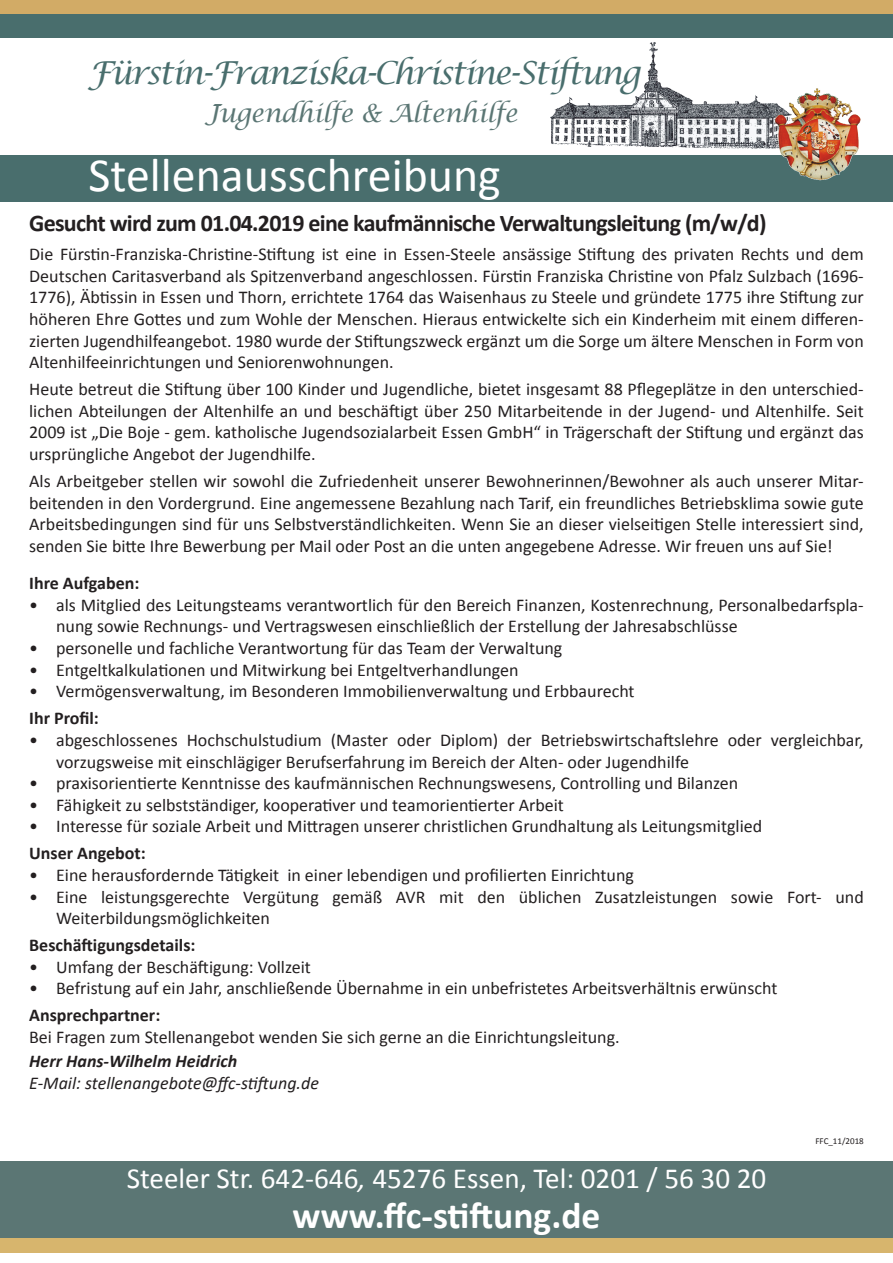
<style>
.page{position:relative;width:893px;height:1263px;background:#fff}
.page>*{position:absolute;margin:0;border:0;box-sizing:border-box;transform-origin:0 0}
.t1{font:47.85px "Calibri";color:#fff}
.t2{font:700 37.5px "Calibri";color:#fff}
.t3{font:italic 31.65px "Lucida Calligraphy";letter-spacing:-.06em;color:#496e6d}
.t4{font:29.1px "Calibri";color:#fff}
.t5{font:italic 25.05px "Lucida Calligraphy";letter-spacing:-.02em;color:#5b7674}
.t6{font:700 24px "Calibri";letter-spacing:-.03em;color:#231f20}
.t7{font:18px/21.6px "Calibri";color:#231f20;text-align:justify}
.t8{font:700 18px "Calibri";color:#231f20}
.t9{font:italic 18px "Calibri";color:#231f20}
.t10{font:italic 700 18px "Calibri";color:#231f20}
.t11{font:9px "Calibri";color:#231f20}
.s1{font-style:italic}
</style>
<div class="page">
<div style="left:0;top:1161px;width:893px;height:77px;background:#5b7674"></div>
<div style="left:0;top:1238px;width:893px;height:15px;background:#d7b56d"></div>
<div style="left:0;top:0;width:893px;height:15px;background:#d2ab66"></div>
<div style="left:0;top:155px;width:893px;height:46px;background:#496e6d"></div>
<img style="left:550px;top:42px;width:311px;height:139px">
<div style="left:0;top:15px;width:893px;height:23px;background:#496e6d"></div>
<p class="t3" style="left:88px;top:53px;width:554px">Fürstin-Franziska-Christine-Stiftung</p>
<p class="t5" style="left:206px;top:98px;width:313px">Jugendhilfe &amp; Altenhilfe</p>
<p class="t1" style="left:89px;top:146px;width:414px">Stellenausschreibung</p>
<p class="t6" style="left:29px;top:206px;width:739px">Gesucht wird zum 01.04.2019 eine kaufmännische Verwaltungsleitung (m/w/d)</p>
<p class="t7" style="left:29px;top:242px;width:836px">Die Fürstin-Franziska-Christine-Stiftung ist eine in Essen-Steele ansässige Stiftung des privaten Rechts und dem Deutschen Caritasverband als Spitzenverband angeschlossen. Fürstin Franziska Christine von Pfalz Sulzbach (1696- 1776), Äbtissin in Essen und Thorn, errichtete 1764 das Waisenhaus zu Steele und gründete 1775 ihre Stiftung zur höheren Ehre Gottes und zum Wohle der Menschen. Hieraus entwickelte sich ein Kinderheim mit einem differen&shy;zierten Jugendhilfeangebot. 1980 wurde der Stiftungszweck ergänzt um die Sorge um ältere Menschen in Form von Altenhilfeeinrichtungen und Seniorenwohnungen.</p>
<p class="t7" style="left:29px;top:377px;width:836px">Heute betreut die Stiftung über 100 Kinder und Jugendliche, bietet insgesamt 88 Pflegeplätze in den unterschied&shy;lichen Abteilungen der Altenhilfe an und beschäftigt über 250 Mitarbeitende in der Jugend- und Altenhilfe. Seit 2009 ist „Die Boje - gem. katholische Jugendsozialarbeit Essen GmbH“ in Trägerschaft der Stiftung und ergänzt das ursprüngliche Angebot der Jugendhilfe.</p>
<p class="t7" style="left:29px;top:469px;width:836px">Als Arbeitgeber stellen wir sowohl die Zufriedenheit unserer Bewohnerinnen/Bewohner als auch unserer Mitar&shy;beitenden in den Vordergrund. Eine angemessene Bezahlung nach Tarif, ein freundliches Betriebsklima sowie gute Arbeitsbedingungen sind für uns Selbstverständlichkeiten. Wenn Sie an dieser vielseitigen Stelle interessiert sind, senden Sie bitte Ihre Bewerbung per Mail oder Post an die unten angegebene Adresse. Wir freuen uns auf Sie!</p>
<p class="t8" style="left:29px;top:571px;width:112px">Ihre Aufgaben:</p>
<p class="t7" style="left:56px;top:593px;width:809px;text-indent:-27px">• als Mitglied des Leitungsteams verantwortlich für den Bereich Finanzen, Kostenrechnung, Personalbedarfspla&shy;nung sowie Rechnungs- und Vertragswesen einschließlich der Erstellung der Jahresabschlüsse</p>
<p class="t7" style="left:29px;top:636px;width:535px">• personelle und fachliche Verantwortung für das Team der Verwaltung</p>
<p class="t7" style="left:29px;top:658px;width:491px">• Entgeltkalkulationen und Mitwirkung bei Entgeltverhandlungen</p>
<p class="t7" style="left:29px;top:680px;width:607px">• Vermögensverwaltung, im Besonderen Immobilienverwaltung und Erbbaurecht</p>
<p class="t8" style="left:29px;top:706px;width:71px">Ihr Profil:</p>
<p class="t7" style="left:56px;top:728px;width:809px;text-indent:-27px">• abgeschlossenes Hochschulstudium (Master oder Diplom) der Betriebswirtschaftslehre oder vergleichbar, vorzugsweise mit einschlägiger Berufserfahrung im Bereich der Alten- oder Jugendhilfe</p>
<p class="t7" style="left:29px;top:771px;width:711px">• praxisorientierte Kenntnisse des kaufmännischen Rechnungswesens, Controlling und Bilanzen</p>
<p class="t7" style="left:29px;top:793px;width:536px">• Fähigkeit zu selbstständiger, kooperativer und teamorientierter Arbeit</p>
<p class="t7" style="left:29px;top:815px;width:735px">• Interesse für soziale Arbeit und Mittragen unserer christlichen Grundhaltung als Leitungsmitglied</p>
<p class="t8" style="left:29px;top:841px;width:118px">Unser Angebot:</p>
<p class="t7" style="left:29px;top:863px;width:606px">• Eine herausfordernde Tätigkeit in einer lebendigen und profilierten Einrichtung</p>
<p class="t7" style="left:56px;top:885px;width:809px;text-indent:-27px">• Eine leistungsgerechte Vergütung gemäß AVR mit den üblichen Zusatzleistungen sowie Fort- und<br>Weiterbildungsmöglichkeiten</p>
<p class="t8" style="left:29px;top:932px;width:168px">Beschäftigungsdetails:</p>
<p class="t7" style="left:29px;top:955px;width:283px">• Umfang der Beschäftigung: Vollzeit</p>
<p class="t7" style="left:29px;top:977px;width:750px">• Befristung auf ein Jahr, anschließende Übernahme in ein unbefristetes Arbeitsverhältnis erwünscht</p>
<p class="t8" style="left:29px;top:1003px;width:133px">Ansprechpartner:</p>
<p class="t7" style="left:29px;top:1025px;width:592px">Bei Fragen zum Stellenangebot wenden Sie sich gerne an die Einrichtungsleitung.</p>
<p class="t10" style="left:29px;top:1048px;width:210px">Herr Hans-Wilhelm Heidrich</p>
<p class="t9" style="left:29px;top:1070px;width:291px">E-Mail: stellenangebote@ffc-stiftung.de</p>
<p class="t4" style="left:127px;top:1160px;width:641px">Steeler Str. 642-646<span class="s1">,</span> 45276 Essen, Tel: 0201 / 56 30 20</p>
<p class="t2" style="left:293px;top:1189px;width:309px">www.ffc-stiftung.de</p>
<p class="t11" style="left:815px;top:1136px;width:50px">FFC_11/2018</p>
</div>
